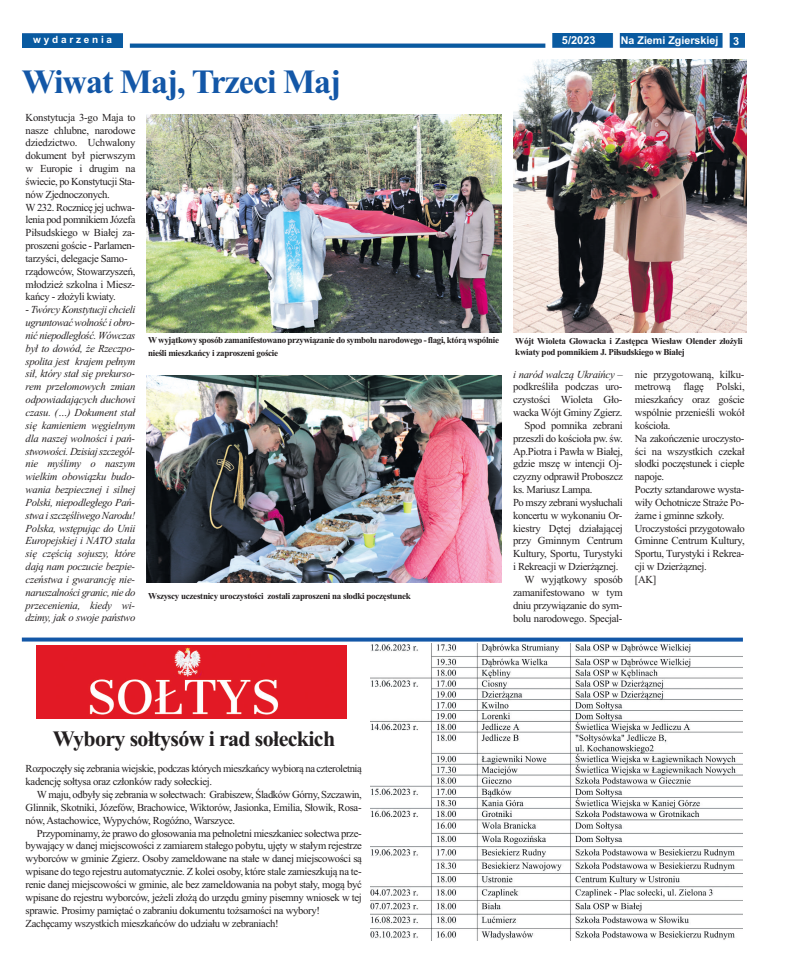
<style>
.page{position:relative;width:794px;height:978px;background:#fff}
.page>*{position:absolute;margin:0;border:0;box-sizing:border-box;transform-origin:0 0}
.t1{font:700 34px "Times New Roman";letter-spacing:-.03em;color:#1357a7}
.t2{font:700 22px "Times New Roman";letter-spacing:-.03em;color:#231f20}
.t3{font:700 11px "Arial";color:#fff}
.t4{font:10.7px/12.8px "Times New Roman";letter-spacing:-.03em;color:#231f20}
.t5{font:italic 10.7px/12.8px "Times New Roman";letter-spacing:-.025em;color:#231f20;text-align:justify}
.t6{font:700 10.7px "Arial";color:#fff}
.t7{font:700 10px "Arial";letter-spacing:.28em;color:#fff}
.t8{font:700 9px/12.3px "Times New Roman";letter-spacing:-.03em;color:#231f20}
.s1{font-style:normal}
</style>
<div class="page">
<img style="left:371px;top:643px;width:372px;height:298px">
<img style="left:22px;top:34px;width:723px;height:14px">
<img style="left:513px;top:60px;width:234px;height:272px">
<img style="left:146px;top:114px;width:356px;height:218px">
<img style="left:146px;top:376px;width:355px;height:206px">
<svg style="left:22px;top:638px;width:721px;height:4px;background:#2b68af"></svg>
<img style="left:36px;top:646px;width:310px;height:72px">
<p class="t7" style="left:33px;top:34px;width:80px">wydarzenia</p>
<p class="t3" style="left:562px;top:34px;width:35px">5/2023</p>
<p class="t6" style="left:621px;top:34px;width:99px">Na Ziemi Zgierskiej</p>
<p class="t3" style="left:733px;top:34px;width:8px">3</p>
<h1 class="t1" style="left:22px;top:61px;width:321px">Wiwat Maj, Trzeci Maj</h1>
<p class="t4" style="left:26px;top:111px;width:111px">Konstytucja 3-go Maja to nasze chlubne, narodowe dziedzictwo. Uchwalony dokument był pierwszym w Europie i drugim na świecie, po Konstytucji Sta&shy;nów Zjednoczonych.<br>W 232. Rocznicę jej uchwa&shy;lenia pod pomnikiem Józefa<br>Piłsudskiego w Białej za&shy;proszeni goście - Parlamen&shy;tarzyści, delegacje Samo&shy;rządowców, Stowarzyszeń, młodzież szkolna i Miesz&shy;kańcy - złożyli kwiaty.</p>
<p class="t5" style="left:26px;top:303px;width:111px"><span class="s1">-</span> Twórcy Konstytucji chcieli ugruntować wolność i obro&shy;nić niepodległość. Wówczas był to dowód, że Rzeczpo&shy;spolita jest krajem pełnym sił, który stał się prekurso&shy;rem przełomowych zmian odpowiadających duchowi czasu. (…) Dokument stał się kamieniem węgielnym dla naszej wolności i pań&shy;stwowości. Dzisiaj szczegól&shy;nie myślimy o naszym wielkim obowiązku budo&shy;wania bezpiecznej i silnej Polski, niepodległego Pań&shy;stwa i szczęśliwego Narodu!<br>Polska, wstępując do Unii Europejskiej i NATO stała się częścią sojuszy, które dają nam poczucie bezpie&shy;czeństwa i gwarancję nie&shy;naruszalności granic, nie do przecenienia, kiedy wi&shy;dzimy, jak o swoje państwo</p>
<p class="t8" style="left:148px;top:334px;width:352px">W wyjątkowy sposób zamanifestowano przywiązanie do symbolu narodowego - flagi, którą wspólnie nieśli mieszkańcy i zaproszeni goście</p>
<p class="t8" style="left:515px;top:335px;width:229px;line-height:10.8px">Wójt Wioleta Głowacka i Zastępca Wiesław Olender złożyli kwiaty pod pomnikiem J. Piłsudskiego w Białej</p>
<p class="t8" style="left:148px;top:590px;width:264px">Wszyscy uczestnicy uroczystości zostali zaproszeni na słodki poczęstunek</p>
<p class="t5" style="left:513px;top:367px;width:111px">i naród walczą Ukraińcy <span class="s1">–</span></p>
<p class="t4" style="left:513px;top:380px;width:111px">podkreśliła podczas uro-</p>
<p class="t4" style="left:513px;top:393px;width:111px">czystości Wioleta Gło-</p>
<p class="t4" style="left:513px;top:406px;width:111px">wacka Wójt Gminy Zgierz.</p>
<p class="t4" style="left:524px;top:419px;width:100px">Spod pomnika zebrani</p>
<p class="t4" style="left:513px;top:432px;width:111px">przeszli do kościoła pw. św.</p>
<p class="t4" style="left:513px;top:444px;width:111px">Ap.Piotra i Pawła w Białej,</p>
<p class="t4" style="left:513px;top:457px;width:111px">gdzie mszę w intencji Oj-</p>
<p class="t4" style="left:513px;top:470px;width:111px">czyzny odprawił Proboszcz</p>
<p class="t4" style="left:513px;top:483px;width:81px">ks. Mariusz Lampa.</p>
<p class="t4" style="left:513px;top:496px;width:111px">Po mszy zebrani wysłuchali</p>
<p class="t4" style="left:513px;top:509px;width:111px">koncertu w wykonaniu Or-</p>
<p class="t4" style="left:513px;top:522px;width:111px">kiestry Dętej działającej</p>
<p class="t4" style="left:513px;top:534px;width:111px">przy Gminnym Centrum</p>
<p class="t4" style="left:513px;top:547px;width:111px">Kultury, Sportu, Turystyki</p>
<p class="t4" style="left:513px;top:560px;width:107px">i Rekreacji w Dzierżąznej.</p>
<p class="t4" style="left:524px;top:573px;width:100px">W wyjątkowy sposób</p>
<p class="t4" style="left:513px;top:586px;width:111px">zamanifestowano w tym</p>
<p class="t4" style="left:513px;top:599px;width:111px">dniu przywiązanie do sym-</p>
<p class="t4" style="left:513px;top:611px;width:111px">bolu narodowego. Specjal-</p>
<p class="t4" style="left:635px;top:367px;width:111px">nie przygotowaną, kilku&shy;metrową flagę Polski, mieszkańcy oraz goście wspólnie przenieśli wokół kościoła.<br>Na zakończenie uroczysto&shy;ści na wszystkich czekał słodki poczęstunek i ciepłe napoje.<br>Poczty sztandarowe wysta&shy;wiły Ochotnicze Straże Po&shy;żarne i gminne szkoły.<br>Uroczystości przygotowało<br>Gminne Centrum Kultury,<br>Sportu, Turystyki i Rekrea&shy;cji w Dzierżąznej.<br>[AK]</p>
<h2 class="t2" style="left:53px;top:725px;width:284px">Wybory sołtysów i rad sołeckich</h2>
<p class="t4" style="left:26px;top:762px;width:338px">Rozpoczęły się zebrania wiejskie, podczas których mieszkańcy wybiorą na czteroletnią kadencję sołtysa oraz członków rady sołeckiej.</p>
<p class="t4" style="left:26px;top:788px;width:338px;text-align:justify;text-indent:11px">W maju, odbyły się zebrania w sołectwach: Grabiszew, Śladków Górny, Szczawin, Glinnik, Skotniki, Józefów, Brachowice, Wiktorów, Jasionka, Emilia, Słowik, Rosa&shy;nów, Astachowice, Wypychów, Rogóźno, Warszyce.</p>
<p class="t4" style="left:26px;top:827px;width:338px;text-indent:11px">Przypominamy, że prawo do głosowania ma pełnoletni mieszkaniec sołectwa prze&shy;bywający w danej miejscowości z zamiarem stałego pobytu, ujęty w stałym rejestrze wyborców w gminie Zgierz. Osoby zameldowane na stałe w danej miejscowości są wpisane do tego rejestru automatycznie. Z kolei osoby, które stale zamieszkują na te&shy;renie danej miejscowości w gminie, ale bez zameldowania na pobyt stały, mogą być wpisane do rejestru wyborców, jeżeli złożą do urzędu gminy pisemny wniosek w tej sprawie. Prosimy pamiętać o zabraniu dokumentu tożsamości na wybory!<br>Zachęcamy wszystkich mieszkańców do udziału w zebraniach!</p>
</div>
